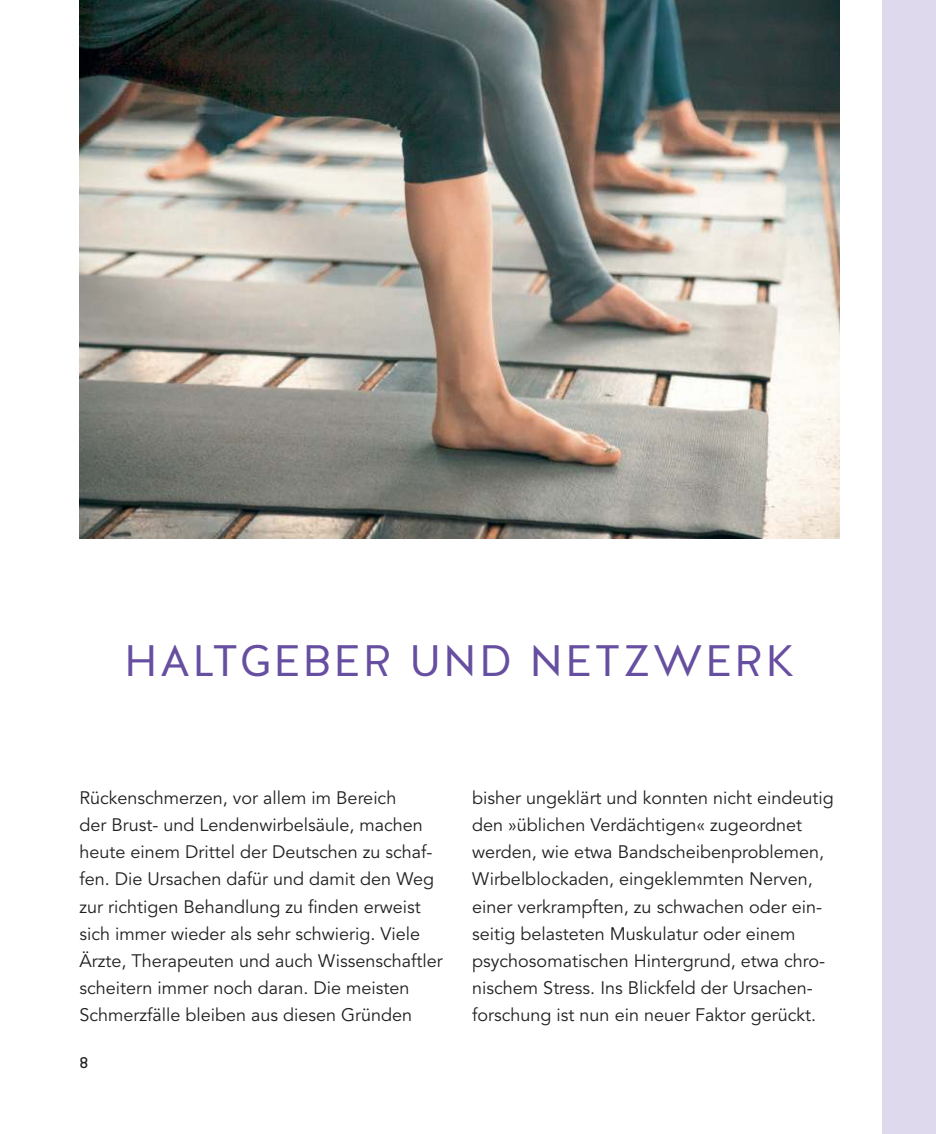
<style>
.page{position:relative;width:936px;height:1134px;background:#fff}
.page>*{position:absolute;margin:0;border:0;box-sizing:border-box;transform-origin:0 0}
.t1{font:44px "Halis GR";letter-spacing:.05em;color:#664ea0}
.t2{font:18px/27.2px "Avenir LT Std";color:#221f1f}
.t3{font:16px "Halis GR";color:#221f1f}
</style>
<div class="page">
<img style="left:79px;top:0;width:760px;height:539px">
<div style="left:882px;top:0;width:53px;height:1134px;background:#ded9ec"></div>
<h1 class="t1" style="left:124px;top:635px;width:671px">HALTGEBER UND NETZWERK</h1>
<p class="t2" style="left:79px;top:785px;width:365px">Rückenschmerzen, vor allem im Bereich<br>der Brust- und Lendenwirbelsäule, machen heute einem Drittel der Deutschen zu schaf&shy;fen. Die Ursachen dafür und damit den Weg zur richtigen Behandlung zu inden erweist sich immer wieder als sehr schwierig. Viele Ärzte, Therapeuten und auch Wissenschaftler scheitern immer noch daran. Die meisten Schmerzfälle bleiben aus diesen Gründen</p>
<p class="t2" style="left:472px;top:785px;width:363px">bisher ungeklärt und konnten nicht eindeutig den »üblichen Verdächtigen« zugeordnet werden, wie etwa Bandscheibenproblemen, Wirbelblockaden, eingeklemmten Nerven, einer verkrampften, zu schwachen oder ein&shy;seitig belasteten Muskulatur oder einem psychosomatischen Hintergrund, etwa chro&shy;nischem Stress. Ins Blickfeld der Ursachen&shy;forschung ist nun ein neuer Faktor gerückt.</p>
<p class="t3" style="left:79px;top:1055px;width:10px">8</p>
</div>
